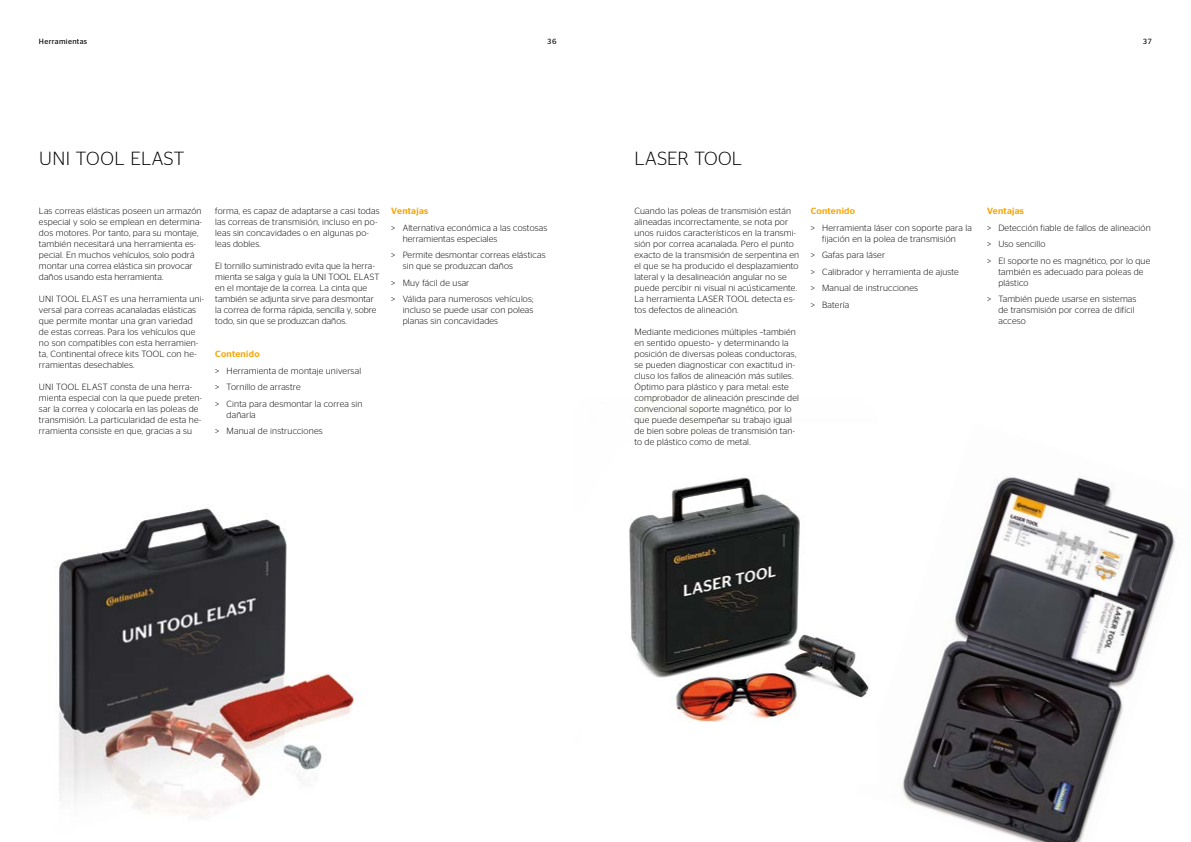
<style>
.page{position:relative;width:1191px;height:842px;background:#fff}
.page>*{position:absolute;margin:0;border:0;box-sizing:border-box;transform-origin:0 0}
.t1{font:300 19px "Continental Stag Sans";letter-spacing:.02em;color:#000}
.t2{font:300 9px/11px "Continental Stag Sans";letter-spacing:.02em;color:#000}
.t3{font:500 9px "Continental Stag Sans";letter-spacing:.03em;color:#f7a400}
.t4{font:7.5px "Continental Stag Sans";letter-spacing:.045em;color:#000}
</style>
<div class="page">
<img style="left:59px;top:507px;width:298px;height:310px">
<img style="left:902px;top:477px;width:274px;height:365px">
<img style="left:629px;top:477px;width:241px;height:246px">
<p class="t4" style="left:39px;top:37px;width:50px">Herramientas</p>
<p class="t4" style="left:547px;top:37px;width:11px">36</p>
<p class="t4" style="left:1143px;top:37px;width:11px">37</p>
<h1 class="t1" style="left:39px;top:148px;width:147px">UNI TOOL ELAST</h1>
<p class="t2" style="left:39px;top:206px;width:164px">Las correas elásticas poseen un armazón especial y solo se emplean en determina&shy;dos motores. Por tanto, para su montaje, también necesitará una herramienta es&shy;pecial. En muchos vehículos, solo podrá montar una correa elástica sin provocar daños usando esta herramienta.</p>
<p class="t2" style="left:39px;top:294px;width:166px">UNI TOOL ELAST es una herramienta uni&shy;versal para correas acanaladas elásticas que permite montar una gran variedad de estas correas. Para los vehículos que no son compatibles con esta herramien&shy;ta, Continental ofrece kits TOOL con he&shy;rramientas desechables.</p>
<p class="t2" style="left:39px;top:382px;width:164px">UNI TOOL ELAST consta de una herra&shy;mienta especial con la que puede preten&shy;sar la correa y colocarla en las poleas de transmisión. La particularidad de esta he&shy;rramienta consiste en que, gracias a su</p>
<p class="t2" style="left:215px;top:206px;width:166px">forma, es capaz de adaptarse a casi todas las correas de transmisión, incluso en po&shy;leas sin concavidades o en algunas po&shy;leas dobles.</p>
<p class="t2" style="left:215px;top:261px;width:166px">El tornillo suministrado evita que la herra&shy;mienta se salga y guía la UNI TOOL ELAST en el montaje de la correa. La cinta que también se adjunta sirve para desmontar la correa de forma rápida, sencilla y, sobre todo, sin que se produzcan daños.</p>
<p class="t3" style="left:215px;top:349px;width:46px">Contenido</p>
<p class="t2" style="left:215px;top:362px;width:149px;line-height:16.5px">&gt; Herramienta de montaje universal &gt; Tornillo de arrastre<br>&gt; Cinta para desmontar la correa sin</p>
<p class="t2" style="left:215px;top:406px;width:109px;line-height:16.5px;text-indent:11px">dañarla<br>&gt; Manual de instrucciones</p>
<p class="t3" style="left:391px;top:206px;width:38px">Ventajas</p>
<p class="t2" style="left:403px;top:222px;width:146px;text-indent:-11px">&gt; Alternativa económica a las costosas herramientas especiales</p>
<p class="t2" style="left:403px;top:250px;width:144px;text-indent:-11px">&gt; Permite desmontar correas elásticas sin que se produzcan daños</p>
<p class="t2" style="left:391px;top:274px;width:144px;line-height:16.5px">&gt; Muy fácil de usar<br>&gt; Válida para numerosos vehículos;</p>
<p class="t2" style="left:403px;top:305px;width:132px">incluso se puede usar con poleas planas sin concavidades</p>
<h1 class="t1" style="left:634px;top:148px;width:109px">LASER TOOL</h1>
<p class="t2" style="left:634px;top:206px;width:166px">Cuando las poleas de transmisión están alineadas incorrectamente, se nota por unos ruidos característicos en la transmi&shy;sión por correa acanalada. Pero el punto exacto de la transmisión de serpentina en el que se ha producido el desplazamiento lateral y la desalineación angular no se puede percibir ni visual ni acústicamente.<br>La herramienta LASER TOOL detecta es&shy;tos defectos de alineación.</p>
<p class="t2" style="left:634px;top:327px;width:166px">Mediante mediciones múltiples –también en sentido opuesto– y determinando la posición de diversas poleas conductoras, se pueden diagnosticar con exactitud in&shy;cluso los fallos de alineación más sutiles.<br>Óptimo para plástico y para metal: este comprobador de alineación prescinde del convencional soporte magnético, por lo que puede desempeñar su trabajo igual de bien sobre poleas de transmisión tan&shy;to de plástico como de metal.</p>
<p class="t3" style="left:810px;top:206px;width:46px">Contenido</p>
<p class="t2" style="left:810px;top:222px;width:162px;text-align:center">&gt; Herramienta láser con soporte para la fijación en la polea de transmisión</p>
<p class="t2" style="left:810px;top:247px;width:150px;line-height:16.5px">&gt; Gafas para láser<br>&gt; Calibrador y herramienta de ajuste &gt; Manual de instrucciones<br>&gt; Batería</p>
<p class="t3" style="left:987px;top:206px;width:38px">Ventajas</p>
<p class="t2" style="left:987px;top:219px;width:165px;line-height:16.5px">&gt; Detección fiable de fallos de alineación &gt; Uso sencillo<br>&gt; El soporte no es magnético, por lo que</p>
<p class="t2" style="left:998px;top:266px;width:147px">también es adecuado para poleas de plástico</p>
<p class="t2" style="left:998px;top:294px;width:139px;text-indent:-11px">&gt; También puede usarse en sistemas de transmisión por correa de difícil acceso</p>
</div>
